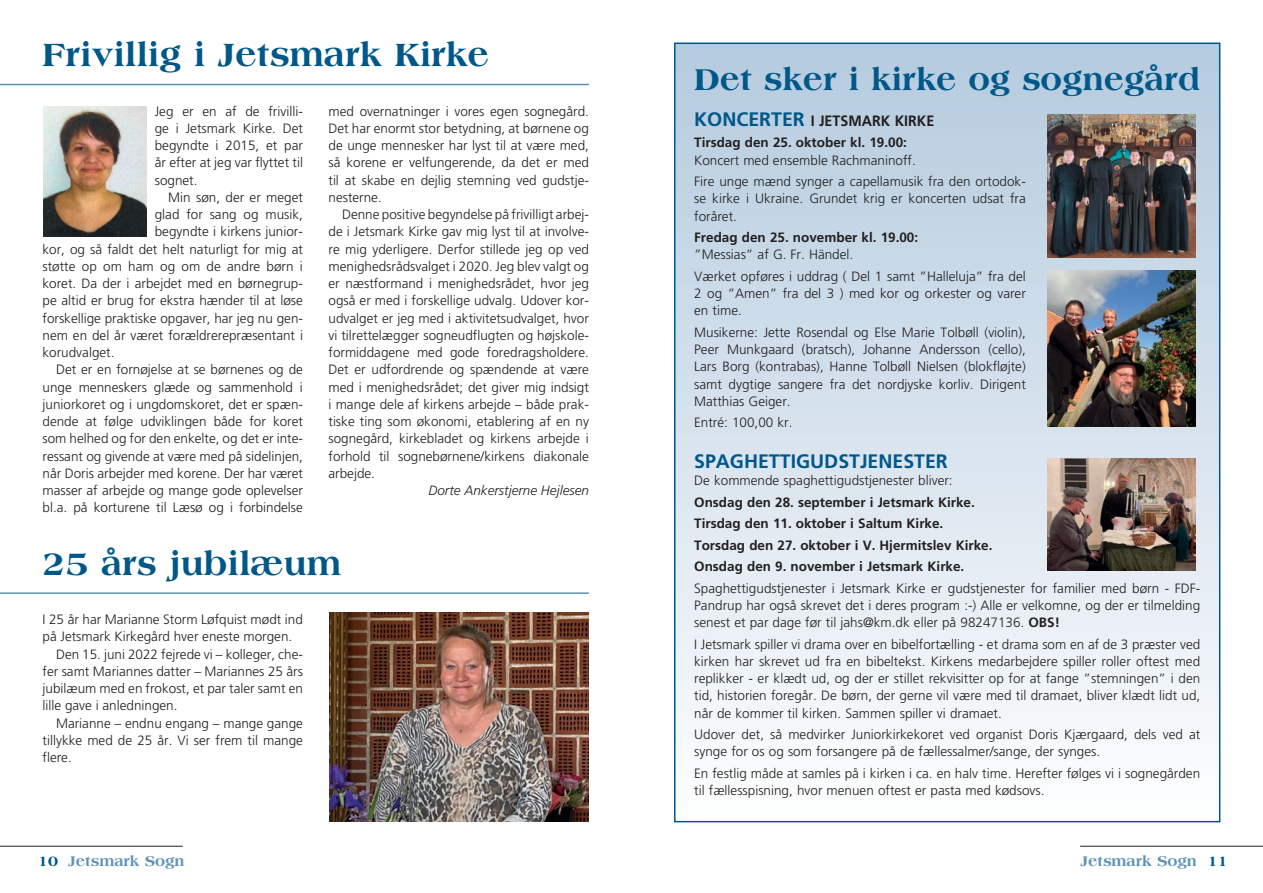
<style>
.page{position:relative;width:1263px;height:893px;background:#fff}
.page>*{position:absolute;margin:0;border:0;box-sizing:border-box;transform-origin:0 0}
.t1{font:800 34.5px "Americana";color:#005789}
.t2{font:800 32.25px "Americana";color:#005789}
.t3{font:700 19.5px "Frutiger";color:#005789}
.t4{font:800 15px "Americana";color:#5e92b6}
.t5{font:700 15px "Frutiger";color:#231f20;scale:.95 1}
.t6{font:300 13.5px/17.2px "Frutiger";color:#231f20;text-align:justify}
.t7{font:700 13.5px/21.5px "Frutiger";color:#231f20}
.t8{font:italic 300 13.5px "Frutiger";color:#231f20}
.s1{font-size:19.5px;color:#005789}
.s2{font-weight:700}
.s3{color:#005789}
</style>
<div class="page">
<hr style="left:0;top:846px;width:183px;height:1px;background:#231f20">
<hr style="left:1080px;top:846px;width:183px;height:1px;background:#231f20">
<hr style="left:0;top:84px;width:589px;height:1px;background:#5e92b6">
<img style="left:43px;top:106px;width:103px;height:130px">
<hr style="left:0;top:592px;width:589px;height:2px;background:#5e92b6">
<img style="left:330px;top:612px;width:259px;height:209px">
<div style="left:675px;top:43px;width:545px;height:779px;background:linear-gradient(to bottom,#b3c9dd,#fdfdfe)"></div>
<img style="left:1047px;top:115px;width:148px;height:142px">
<img style="left:1047px;top:271px;width:148px;height:156px">
<img style="left:1047px;top:458px;width:148px;height:113px">
<h1 class="t1" style="left:43px;top:34px;width:448px">Frivillig i Jetsmark Kirke</h1>
<p class="t6" style="left:155px;top:102px;width:150px">Jeg er en af de frivilli&shy;ge i Jetsmark Kirke. Det begyndte i 2015, et par år efter at jeg var flyttet til sognet.</p>
<p class="t6" style="left:168px;top:189px;width:136px">Min søn, der er meget</p>
<p class="t6" style="left:155px;top:206px;width:150px">glad for sang og musik,</p>
<p class="t6" style="left:155px;top:223px;width:150px">begyndte i kirkens junior-</p>
<p class="t6" style="left:43px;top:240px;width:262px">kor, og så faldt det helt naturligt for mig at</p>
<p class="t6" style="left:43px;top:258px;width:262px">støtte op om ham og om de andre børn i</p>
<p class="t6" style="left:43px;top:275px;width:262px">koret. Da der i arbejdet med en børnegrup-</p>
<p class="t6" style="left:43px;top:292px;width:262px">pe altid er brug for ekstra hænder til at løse</p>
<p class="t6" style="left:43px;top:309px;width:262px">forskellige praktiske opgaver, har jeg nu gen-</p>
<p class="t6" style="left:43px;top:327px;width:262px">nem en del år været forældrerepræsentant i</p>
<p class="t6" style="left:43px;top:344px;width:74px">korudvalget.</p>
<p class="t6" style="left:56px;top:361px;width:248px">Det er en fornøjelse at se børnenes og de</p>
<p class="t6" style="left:43px;top:378px;width:262px">unge menneskers glæde og sammenhold i</p>
<p class="t6" style="left:43px;top:396px;width:262px">juniorkoret og i ungdomskoret, det er spæn-</p>
<p class="t6" style="left:43px;top:413px;width:262px">dende at følge udviklingen både for koret</p>
<p class="t6" style="left:43px;top:430px;width:262px">som helhed og for den enkelte, og det er inte-</p>
<p class="t6" style="left:43px;top:447px;width:262px">ressant og givende at være med på sidelinjen,</p>
<p class="t6" style="left:43px;top:465px;width:262px">når Doris arbejder med korene. Der har været</p>
<p class="t6" style="left:43px;top:482px;width:262px">masser af arbejde og mange gode oplevelser</p>
<p class="t6" style="left:43px;top:499px;width:262px">bl.a. på korturene til Læsø og i forbindelse</p>
<p class="t6" style="left:328px;top:102px;width:262px">med overnatninger i vores egen sognegård.<br>Det har enormt stor betydning, at børnene og de unge mennesker har lyst til at være med, så korene er velfungerende, da det er med til at skabe en dejlig stemning ved gudstje&shy;nesterne.</p>
<p class="t6" style="left:328px;top:206px;width:262px;text-indent:14px">Denne positive begyndelse på frivilligt arbej&shy;de i Jetsmark Kirke gav mig lyst til at involve&shy;re mig yderligere. Derfor stillede jeg op ved menighedsrådsvalget i 2020. Jeg blev valgt og er næstformand i menighedsrådet, hvor jeg også er med i forskellige udvalg. Udover kor&shy;udvalget er jeg med i aktivitetsudvalget, hvor vi tilrettelægger sogneudflugten og højskole&shy;formiddagene med gode foredragsholdere.<br>Det er udfordrende og spændende at være med i menighedsrådet; det giver mig indsigt i mange dele af kirkens arbejde – både prak&shy;tiske ting som økonomi, etablering af en ny sognegård, kirkebladet og kirkens arbejde i forhold til sognebørnene/kirkens diakonale arbejde.</p>
<p class="t8" style="left:428px;top:483px;width:162px">Dorte Ankerstjerne Hejlesen</p>
<h1 class="t1" style="left:43px;top:543px;width:300px">25 års jubilæum</h1>
<p class="t6" style="left:43px;top:611px;width:262px">I 25 år har Marianne Storm Løfquist mødt ind</p>
<p class="t6" style="left:43px;top:628px;width:251px">på Jetsmark Kirkegård hver eneste morgen.</p>
<p class="t6" style="left:56px;top:645px;width:248px">Den 15. juni 2022 fejrede vi – kolleger, che-</p>
<p class="t6" style="left:43px;top:663px;width:262px">fer samt Mariannes datter – Mariannes 25 års</p>
<p class="t6" style="left:43px;top:680px;width:262px">jubilæum med en frokost, et par taler samt en</p>
<p class="t6" style="left:43px;top:697px;width:137px">lille gave i anledningen.</p>
<p class="t6" style="left:56px;top:714px;width:248px">Marianne – endnu engang – mange gange</p>
<p class="t6" style="left:43px;top:732px;width:262px">tillykke med de 25 år. Vi ser frem til mange</p>
<p class="t6" style="left:43px;top:749px;width:31px">flere.</p>
<h2 class="t2" style="left:694px;top:60px;width:507px">Det sker i kirke og sognegård</h2>
<p class="t5" style="left:694px;top:112px;width:254px"><span class="s1">KONCERTER</span> I JETSMARK KIRKE</p>
<p class="t7" style="left:694px;top:132px;width:214px">Tirsdag den 25. oktober kl. 19.00:</p>
<p class="t6" style="left:694px;top:149px;width:333px;line-height:21.5px">Koncert med ensemble Rachmaninoff.<br>Fire unge mænd synger a capellamusik fra den ortodok-</p>
<p class="t6" style="left:694px;top:190px;width:333px">se kirke i Ukraine. Grundet krig er koncerten udsat fra foråret.</p>
<p class="t7" style="left:694px;top:227px;width:225px">Fredag den 25. november kl. 19.00:</p>
<p class="t6" style="left:694px;top:244px;width:333px;line-height:21.5px">”Messias” af G. Fr. Händel.<br>Værket opføres i uddrag ( Del 1 samt ”Halleluja” fra del</p>
<p class="t6" style="left:694px;top:285px;width:333px">2 og ”Amen” fra del 3 ) med kor og orkester og varer en time.</p>
<p class="t6" style="left:694px;top:324px;width:333px">Musikerne: Jette Rosendal og Else Marie Tolbøll (violin), Peer Munkgaard (bratsch), Johanne Andersson (cello), Lars Borg (kontrabas), Hanne Tolbøll Nielsen (blokfløjte) samt dygtige sangere fra det nordjyske korliv. Dirigent Matthias Geiger.</p>
<p class="t6" style="left:694px;top:414px;width:100px">Entré: 100,00 kr.</p>
<h3 class="t3" style="left:694px;top:450px;width:255px">SPAGHETTIGUDSTJENESTER</h3>
<p class="t6" style="left:694px;top:472px;width:260px">De kommende spaghettigudstjenester bliver:</p>
<p class="t7" style="left:694px;top:491px;width:300px">Onsdag den 28. september i Jetsmark Kirke.<br>Tirsdag den 11. oktober i Saltum Kirke.<br>Torsdag den 27. oktober i V. Hjermitslev Kirke.<br>Onsdag den 9. november i Jetsmark Kirke.</p>
<p class="t6" style="left:694px;top:579px;width:508px">Spaghettigudstjenester i Jetsmark Kirke er gudstjenester for familier med børn - FDF-Pandrup har også skrevet det i deres program :-) Alle er velkomne, og der er tilmelding senest et par dage før til jahs@km.dk eller på 98247136. <span class="s2">OBS!</span></p>
<p class="t6" style="left:694px;top:635px;width:508px">I Jetsmark spiller vi drama over en bibelfortælling - et drama som en af de 3 præster ved kirken har skrevet ud fra en bibeltekst. Kirkens medarbejdere spiller roller oftest med replikker - er klædt ud, og der er stillet rekvisitter op for at fange ”stemningen” i den tid, historien foregår. De børn, der gerne vil være med til dramaet, bliver klædt lidt ud, når de kommer til kirken. Sammen spiller vi dramaet.</p>
<p class="t6" style="left:694px;top:726px;width:508px">Udover det, så medvirker Juniorkirkekoret ved organist Doris Kjærgaard, dels ved at synge for os og som forsangere på de fællessalmer/sange, der synges.</p>
<p class="t6" style="left:694px;top:765px;width:507px">En festlig måde at samles på i kirken i ca. en halv time. Herefter følges vi i sognegården til fællesspisning, hvor menuen oftest er pasta med kødsovs.</p>
<p class="t4" style="left:38px;top:852px;width:148px"><span class="s3">10</span> Jetsmark Sogn</p>
<p class="t4" style="left:1080px;top:852px;width:149px">Jetsmark Sogn <span class="s3">11</span></p>
</div>
